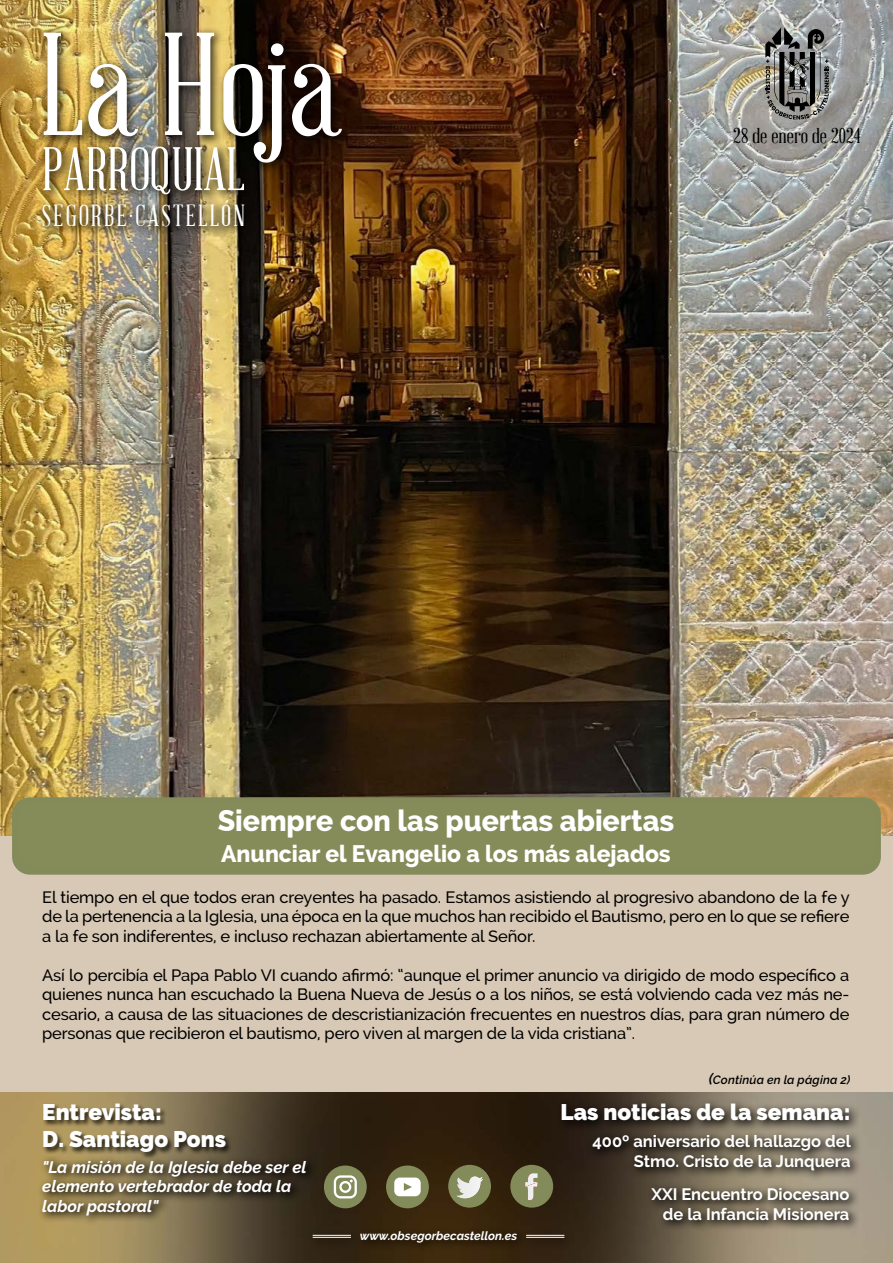
<style>
.page{position:relative;width:893px;height:1263px;background:#fff}
.page>*{position:absolute;margin:0;border:0;box-sizing:border-box;transform-origin:0 0}
.t1{font:143.1px "Abraham Lincoln";color:#fff}
.t2{font:60px "Abraham Lincoln";color:#fff}
.t3{font:800 30px "Raleway";color:#fff;scale:.95 1}
.t4{font:29.85px "Abraham Lincoln";letter-spacing:.08em;color:#fff}
.t5{font:800 24px "Raleway";color:#fff;scale:.95 1}
.t6{font:900 22.5px/27px "Raleway";color:#fff}
.t7{font:21px "Abraham Lincoln";color:#000;scale:1.05 1}
.t8{font:500 16.5px/19.5px "Raleway";letter-spacing:-.01em;color:#000;text-align:justify}
.t9{font:700 16.5px/19.5px "Raleway";color:#fff;text-align:right}
.t10{font:italic 700 16.5px/19.5px "Raleway";color:#fff}
.t11{font:italic 700 12px "Raleway";color:#fff}
.t12{font:italic 600 12px "Raleway";letter-spacing:.015em;color:#000}
.s1{font-size:15px}
</style>
<div class="page">
<img style="left:0;top:1091px;width:893px;height:172px">
<img style="left:0;top:0;width:893px;height:836px">
<div style="left:0;top:836px;width:893px;height:255px;background:#d8c9b6"></div>
<div style="left:38px;top:26px;width:315px;height:149px;background:#000;opacity:.75"></div>
<div style="left:38px;top:140px;width:219px;height:66px;background:#000;opacity:.75"></div>
<div style="left:37px;top:194px;width:219px;height:44px;background:#000;opacity:.75"></div>
<div style="left:12px;top:797px;width:869px;height:78px;background:#848b5a;border-radius:18px"></div>
<div style="left:510px;top:1165px;width:43px;height:42px;background:#848b5a;border-radius:50%"></div>
<svg style="left:527px;top:1187px;width:7px;height:13px"></svg>
<img style="left:525px;top:1173px;width:13px;height:14px">
<div style="left:448px;top:1165px;width:43px;height:42px;background:#848b5a;border-radius:50%"></div>
<svg style="left:456px;top:1176px;width:27px;height:22px"></svg>
<div style="left:386px;top:1165px;width:43px;height:43px;background:#848b5a;border-radius:50%"></div>
<svg style="left:394px;top:1177px;width:27px;height:19px"></svg>
<div style="left:324px;top:1165px;width:43px;height:43px;background:#848b5a;border-radius:50%"></div>
<svg style="left:334px;top:1175px;width:23px;height:23px"></svg>
<div style="left:42px;top:1103px;width:191px;height:56px;background:#000;opacity:.75"></div>
<div style="left:37px;top:1155px;width:280px;height:72px;background:#000;opacity:.75"></div>
<svg style="left:765px;top:28px;width:64px;height:92px;background:#6f706d"></svg>
<div style="left:556px;top:1097px;width:305px;height:35px;background:#000;opacity:.75"></div>
<div style="left:308px;top:1225px;width:267px;height:28px;background:#31220d"></div>
<hr style="left:526px;top:1235px;width:38px;height:1px;background:#fff">
<hr style="left:526px;top:1237px;width:38px;height:1px;background:#fff">
<hr style="left:313px;top:1235px;width:38px;height:1px;background:#fff">
<hr style="left:313px;top:1237px;width:38px;height:1px;background:#fff">
<div style="left:587px;top:1129px;width:275px;height:53px;background:#000;opacity:.75"></div>
<div style="left:646px;top:1182px;width:214px;height:50px;background:#000;opacity:.75"></div>
<h1 class="t1" style="left:40px;top:11px;width:300px">La Hoja</h1>
<h2 class="t2" style="left:42px;top:138px;width:204px">PARROQUIAL</h2>
<h3 class="t4" style="left:42px;top:200px;width:205px">SEGORBE·CASTELLÓN</h3>
<p class="t7" style="left:733px;top:125px;width:123px">28 de enero de 2024</p>
<h3 class="t3" style="left:218px;top:803px;width:482px">Siempre con las puertas abiertas</h3>
<h3 class="t5" style="left:221px;top:840px;width:475px">Anunciar el Evangelio a los más alejados</h3>
<p class="t8" style="left:42px;top:887px;width:809px">El tiempo en el que todos eran creyentes ha pasado. Estamos asistiendo al progresivo abandono de la fe y de la pertenencia a la Iglesia, una época en la que muchos han recibido el Bautismo, pero en lo que se refiere a la fe son indiferentes, e incluso rechazan abiertamente al Señor.</p>
<p class="t8" style="left:42px;top:965px;width:809px">Así lo percibía el Papa Pablo VI cuando afirmó: “aunque el primer anuncio va dirigido de modo específico a quienes nunca han escuchado la Buena Nueva de Jesús o a los niños, se está volviendo cada vez más ne&shy;cesario, a causa de las situaciones de descristianización frecuentes en nuestros días, para gran número de personas que recibieron el bautismo, pero viven al margen de la vida cristiana”.</p>
<h3 class="t6" style="left:42px;top:1099px;width:185px">Entrevista:<br>D. Santiago Pons</h3>
<p class="t10" style="left:42px;top:1157px;width:266px">"La misión de la Iglesia debe ser el elemento vertebrador de toda la labor pastoral"</p>
<p class="t11" style="left:360px;top:1228px;width:159px">www.obsegorbecastellon.es</p>
<p class="t12" style="left:709px;top:1073px;width:143px"><span class="s1">(</span>Continúa en la página 2)</p>
<h3 class="t6" style="left:561px;top:1099px;width:291px">Las noticias de la semana:</h3>
<p class="t9" style="left:592px;top:1131px;width:260px">400º aniversario del hallazgo del<br>Stmo. Cristo de la Junquera</p>
<p class="t9" style="left:651px;top:1185px;width:200px">XXI Encuentro Diocesano de la Infancia Misionera</p>
</div>
